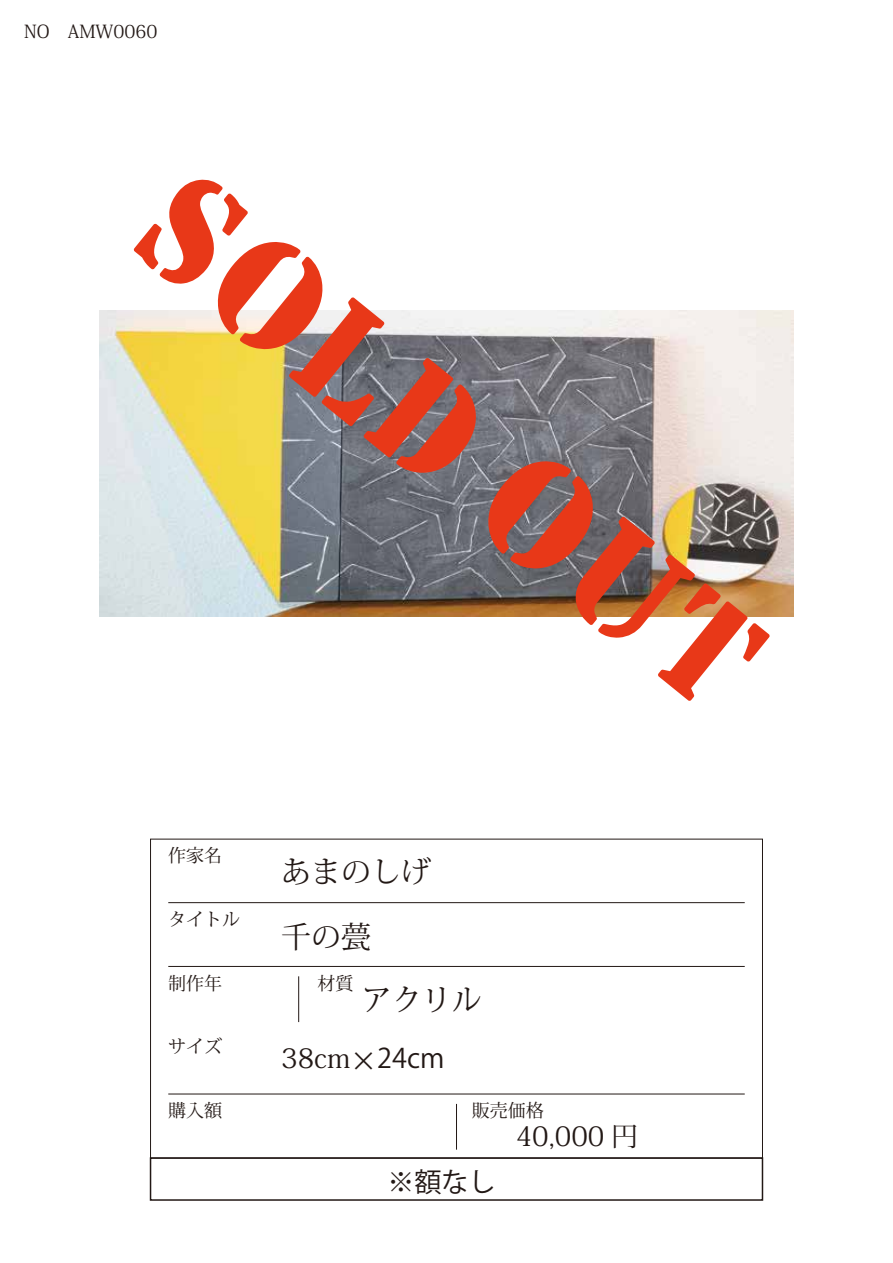
<style>
.page{position:relative;width:893px;height:1263px;background:#fff}
.page>*{position:absolute;margin:0;border:0;box-sizing:border-box;transform-origin:0 0}
.t1{font:150.15px "San Diego";color:#e83818}
.t2{font:30px/64.8px "Koz Min Pr 6 N";color:#221815}
.t3{font:27px "Koz Go Pr 6 N";color:#221815}
.t4{font:27px "Koz Min Pr 6 N";color:#221815}
.t5{font:18px "Koz Min Pr 6 N";color:#221815}
.s1{font-family:"Koz Min Pr 6 N"}
</style>
<div class="page">
<hr style="left:168px;top:902px;width:577px;height:1px;background:#221815">
<hr style="left:168px;top:966px;width:577px;height:1px;background:#221815">
<hr style="left:168px;top:1094px;width:577px;height:1px;background:#221815">
<hr style="left:298px;top:976px;width:1px;height:46px;background:#221815">
<hr style="left:456px;top:1104px;width:1px;height:46px;background:#221815">
<div style="left:150px;top:1157px;width:613px;height:44px;border:2px solid #221815"></div>
<img style="left:100px;top:310px;width:693px;height:307px">
<p class="t5" style="left:24px;top:21px;width:135px">NO　AMW0060</p>
<h1 class="t1" style="left:214px;top:133px;width:757px;rotate:39deg">SOLD OUT</h1>
<p class="t5" style="left:168px;top:845px;width:56px">作家名</p>
<h2 class="t2" style="left:281px;top:840px;width:151px">あまのしげ千の甍</h2>
<h2 class="t2" style="left:362px;top:968px;width:121px">アクリル</h2>
<p class="t5" style="left:168px;top:909px;width:74px">タイトル</p>
<p class="t5" style="left:168px;top:973px;width:56px">制作年</p>
<p class="t5" style="left:318px;top:973px;width:37px">材質</p>
<p class="t5" style="left:168px;top:1037px;width:56px">サイズ</p>
<h3 class="t3" style="left:281px;top:1043px;width:165px"><span class="s1">38cm</span>×24cm</h3>
<p class="t5" style="left:168px;top:1100px;width:56px">購入額</p>
<p class="t5" style="left:472px;top:1100px;width:73px">販売価格</p>
<h3 class="t3" style="left:387px;top:1167px;width:109px">※額なし</h3>
<h3 class="t4" style="left:516px;top:1121px;width:124px">40,000 円</h3>
</div>
